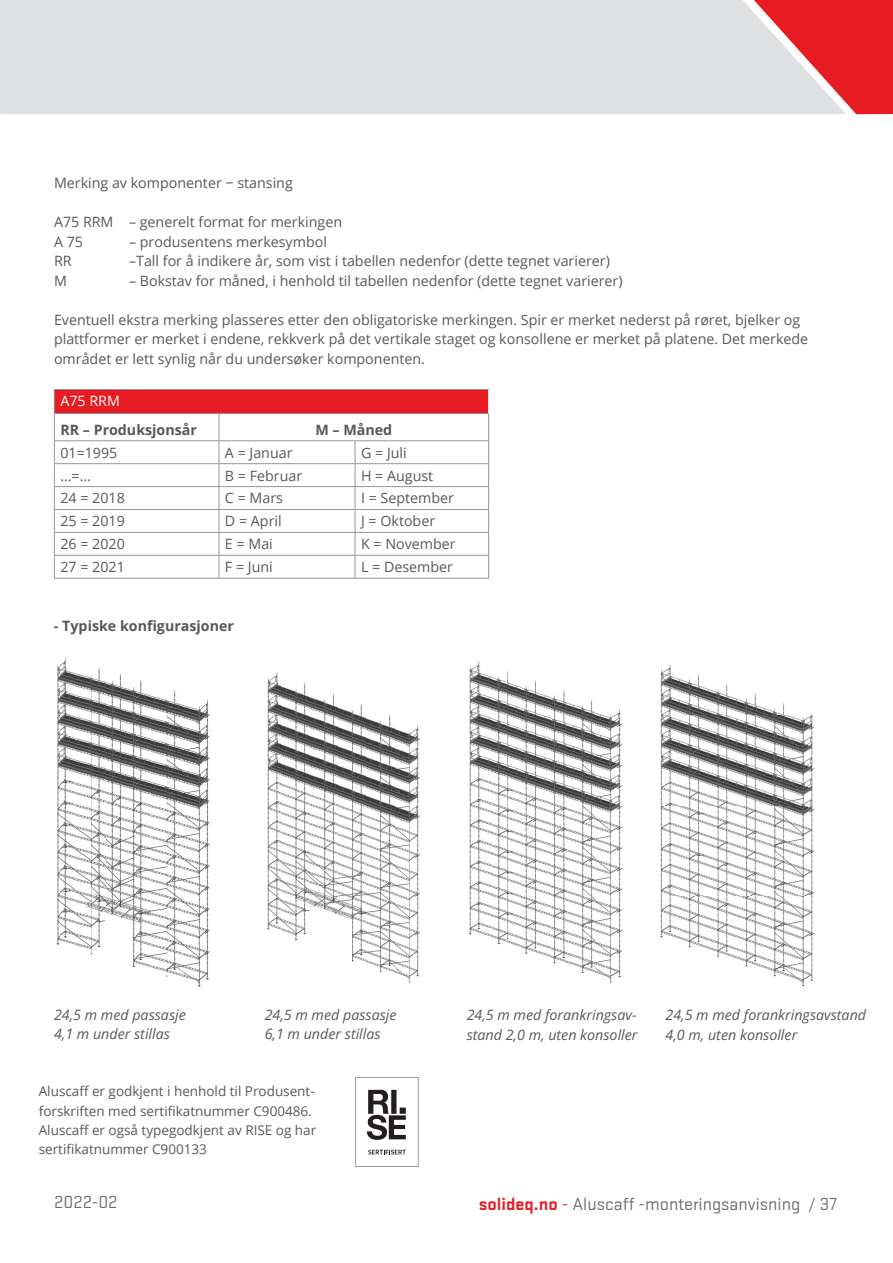
<style>
.page{position:relative;width:893px;height:1263px;background:#fff}
.page>*{position:absolute;margin:0;border:0;box-sizing:border-box;transform-origin:0 0}
.t1{font:18.15px "Stratum No 1";color:#6c6d70}
.t2{font:14.25px/19.5px "Open Sans";color:#57585a}
.t3{font:italic 14.25px/19.5px "Open Sans";color:#57585a}
.t4{font:700 14.25px "Open Sans";color:#57585a}
.t5{font:14.25px "Open Sans";color:#fff}
.t6{font:13.5px/19.5px "Open Sans";color:#57585a}
.s1{font-weight:700;color:#e71b22}
.s2{color:#e71b22}
</style>
<div class="page">
<svg style="left:0;top:0;width:1px;height:114px"></svg>
<div style="left:1px;top:0;width:737px;height:114px;background:#dfe0e2"></div>
<svg style="left:738px;top:0;width:155px;height:114px;background:#e57277"></svg>
<img style="left:468px;top:661px;width:155px;height:322px">
<img style="left:56px;top:657px;width:154px;height:330px">
<img style="left:267px;top:672px;width:153px;height:311px">
<img style="left:660px;top:664px;width:154px;height:322px">
<svg style="left:356px;top:1077px;width:62px;height:90px"></svg>
<div style="left:54px;top:389px;width:435px;height:25px;background:#e71b22"></div>
<hr style="left:54px;top:389px;width:165px;height:1px;background:#939598">
<hr style="left:219px;top:389px;width:136px;height:1px;background:#939598">
<hr style="left:355px;top:389px;width:134px;height:1px;background:#939598">
<hr style="left:54px;top:413px;width:165px;height:1px;background:#939598">
<hr style="left:219px;top:413px;width:136px;height:1px;background:#939598">
<hr style="left:355px;top:413px;width:134px;height:1px;background:#939598">
<hr style="left:54px;top:440px;width:165px;height:1px;background:#939598">
<hr style="left:219px;top:440px;width:136px;height:1px;background:#939598">
<hr style="left:355px;top:440px;width:134px;height:1px;background:#939598">
<hr style="left:54px;top:463px;width:165px;height:1px;background:#939598">
<hr style="left:219px;top:463px;width:136px;height:1px;background:#939598">
<hr style="left:355px;top:463px;width:134px;height:1px;background:#939598">
<hr style="left:54px;top:486px;width:165px;height:1px;background:#939598">
<hr style="left:219px;top:486px;width:136px;height:1px;background:#939598">
<hr style="left:355px;top:486px;width:134px;height:1px;background:#939598">
<hr style="left:54px;top:509px;width:165px;height:1px;background:#939598">
<hr style="left:219px;top:509px;width:136px;height:1px;background:#939598">
<hr style="left:355px;top:509px;width:134px;height:1px;background:#939598">
<hr style="left:54px;top:532px;width:165px;height:1px;background:#939598">
<hr style="left:219px;top:532px;width:136px;height:1px;background:#939598">
<hr style="left:355px;top:532px;width:134px;height:1px;background:#939598">
<hr style="left:54px;top:555px;width:165px;height:1px;background:#939598">
<svg style="left:54px;top:390px;width:1px;height:188px"></svg>
<hr style="left:219px;top:555px;width:136px;height:1px;background:#939598">
<svg style="left:219px;top:414px;width:1px;height:164px"></svg>
<hr style="left:355px;top:555px;width:134px;height:1px;background:#939598">
<svg style="left:355px;top:441px;width:1px;height:137px"></svg>
<hr style="left:54px;top:578px;width:165px;height:1px;background:#939598">
<hr style="left:219px;top:578px;width:136px;height:1px;background:#939598">
<hr style="left:355px;top:578px;width:134px;height:1px;background:#939598">
<svg style="left:488px;top:390px;width:1px;height:188px"></svg>
<p class="t2" style="left:54px;top:173px;width:240px">Merking av komponenter − stansing</p>
<p class="t2" style="left:54px;top:212px;width:290px">A75 RRM – generelt format for merkingen<br>A 75</p>
<p class="t2" style="left:129px;top:231px;width:200px">– produsentens merkesymbol</p>
<p class="t2" style="left:54px;top:251px;width:19px">RR</p>
<p class="t2" style="left:129px;top:251px;width:482px">–Tall for å indikere år, som vist i tabellen nedenfor (dette tegnet varierer)</p>
<p class="t2" style="left:54px;top:270px;width:14px">M</p>
<p class="t2" style="left:129px;top:270px;width:495px">– Bokstav for måned, i henhold til tabellen nedenfor (dette tegnet varierer)</p>
<p class="t2" style="left:54px;top:309px;width:756px">Eventuell ekstra merking plasseres etter den obligatoriske merkingen. Spir er merket nederst på røret, bjelker og plattformer er merket i endene, rekkverk på det vertikale staget og konsollene er merket på platene. Det merkede området er lett synlig når du undersøker komponenten.</p>
<p class="t5" style="left:60px;top:391px;width:61px">A75 RRM</p>
<p class="t4" style="left:60px;top:420px;width:138px">RR – Produksjonsår</p>
<p class="t4" style="left:315px;top:420px;width:78px">M – Måned</p>
<p class="t2" style="left:60px;top:442px;width:59px">01=1995</p>
<p class="t2" style="left:225px;top:442px;width:69px">A = Januar</p>
<p class="t2" style="left:361px;top:442px;width:47px">G = Juli</p>
<p class="t2" style="left:60px;top:465px;width:32px">…=…</p>
<p class="t2" style="left:225px;top:465px;width:79px">B = Februar</p>
<p class="t2" style="left:361px;top:465px;width:74px">H = August</p>
<p class="t2" style="left:60px;top:488px;width:66px">24 = 2018</p>
<p class="t2" style="left:225px;top:488px;width:59px">C = Mars</p>
<p class="t2" style="left:361px;top:488px;width:94px">I = September</p>
<p class="t2" style="left:60px;top:511px;width:66px">25 = 2019</p>
<p class="t2" style="left:225px;top:511px;width:58px">D = April</p>
<p class="t2" style="left:361px;top:511px;width:76px">J = Oktober</p>
<p class="t2" style="left:60px;top:534px;width:66px">26 = 2020</p>
<p class="t2" style="left:225px;top:534px;width:49px">E = Mai</p>
<p class="t2" style="left:361px;top:534px;width:96px">K = November</p>
<p class="t2" style="left:60px;top:557px;width:66px">27 = 2021</p>
<p class="t2" style="left:225px;top:557px;width:49px">F = Juni</p>
<p class="t2" style="left:361px;top:557px;width:93px">L = Desember</p>
<p class="t4" style="left:54px;top:616px;width:181px">- Typiske konfigurasjoner</p>
<p class="t3" style="left:54px;top:1004px;width:133px">24,5 m med passasje<br>4,1 m under stillas</p>
<p class="t3" style="left:265px;top:1004px;width:133px">24,5 m med passasje<br>6,1 m under stillas</p>
<p class="t3" style="left:665px;top:1005px;width:202px">24,5 m med forankringsavstand<br>4,0 m, uten konsoller</p>
<p class="t3" style="left:467px;top:1005px;width:172px">24,5 m med forankringsav&shy;stand 2,0 m, uten konsoller</p>
<p class="t6" style="left:39px;top:1081px;width:279px">Aluscaff er godkjent i henhold til Produsent&shy;forskriften med sertifikatnummer C900486.<br>Aluscaff er også typegodkjent av RISE og har sertifikatnummer C900133</p>
<p class="t1" style="left:54px;top:1192px;width:65px">2022-02</p>
<p class="t1" style="left:479px;top:1193px;width:360px"><span class="s1">solideq.no</span> <span class="s2">-</span> Aluscaff -monteringsanvisning / 37</p>
</div>
